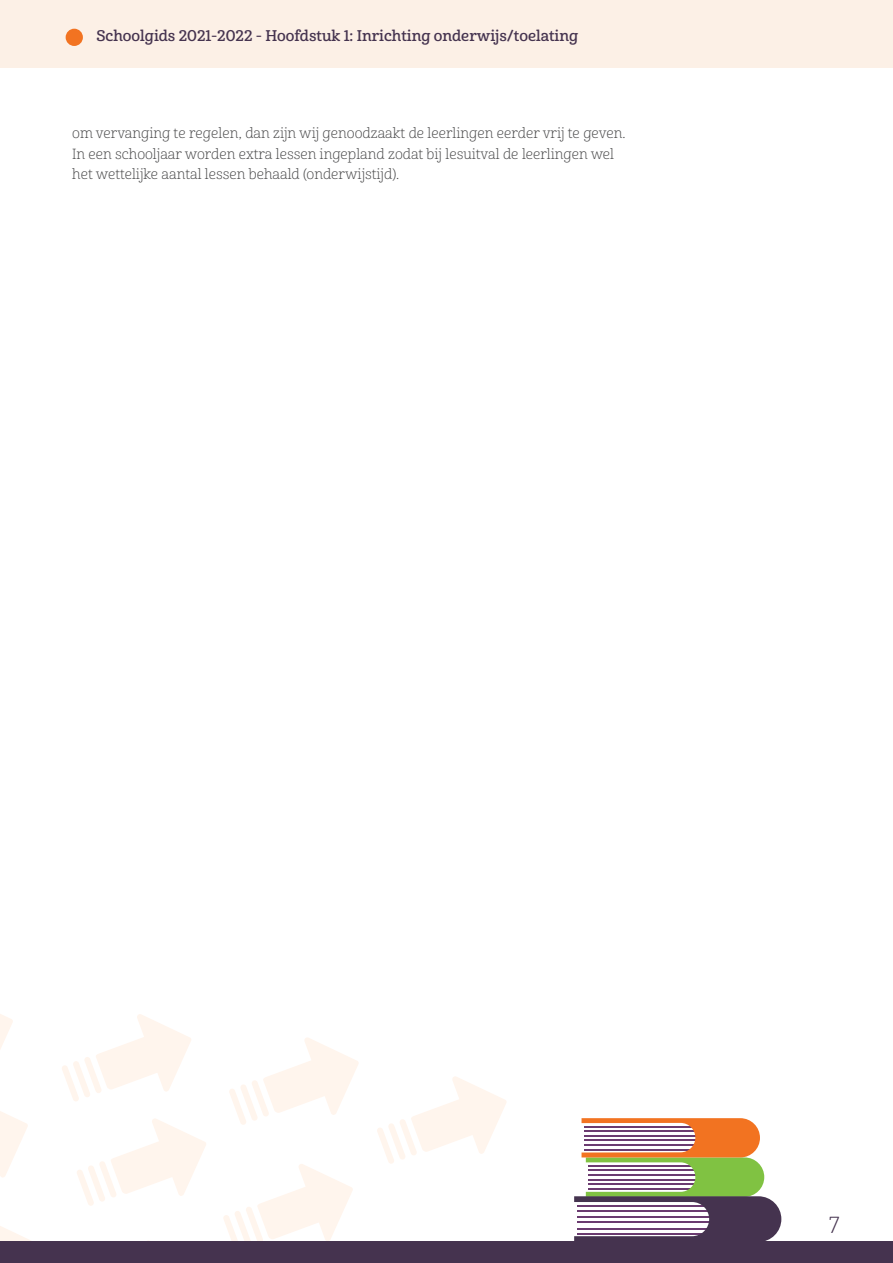
<style>
.page{position:relative;width:893px;height:1263px;background:#fff}
.page>*{position:absolute;margin:0;border:0;box-sizing:border-box;transform-origin:0 0}
.t1{font:22.5px "Cabrito Nor Lig";color:#45334f}
.t2{font:15px "Cabrito Nor Dem";color:#45334f}
.t3{font:14.25px/20.2px "Cabrito Nor Lig";color:#464647}
</style>
<div class="page">
<div style="left:0;top:0;width:893px;height:68px;background:#fcf0e6"></div>
<svg style="left:104px;top:1240px;width:96px;height:2px"></svg>
<svg style="left:0;top:1014px;width:13px;height:35px"></svg>
<svg style="left:0;top:1111px;width:28px;height:66px"></svg>
<svg style="left:62px;top:1014px;width:129px;height:87px"></svg>
<svg style="left:229px;top:1038px;width:130px;height:87px"></svg>
<svg style="left:77px;top:1119px;width:129px;height:87px"></svg>
<svg style="left:223px;top:1164px;width:130px;height:78px"></svg>
<svg style="left:377px;top:1076px;width:129px;height:88px"></svg>
<div style="left:0;top:1242px;width:893px;height:21px;background:#45334f"></div>
<svg style="left:0;top:1226px;width:33px;height:16px"></svg>
<div style="left:66px;top:29px;width:17px;height:17px;background:#f27321;border-radius:50%"></div>
<svg style="left:574px;top:1118px;width:207px;height:124px"></svg>
<p class="t2" style="left:97px;top:27px;width:483px">Schoolgids 2021-2022 - Hoofdstuk 1: Inrichting onderwijs/toelating</p>
<p class="t3" style="left:72px;top:124px;width:555px">om vervanging te regelen, dan zijn wij genoodzaakt de leerlingen eerder vrij te geven.<br>In een schooljaar worden extra lessen ingepland zodat bij lesuitval de leerlingen wel het wettelijke aantal lessen behaald (onderwijstijd).</p>
<h1 class="t1" style="left:829px;top:1211px;width:12px">7</h1>
</div>
